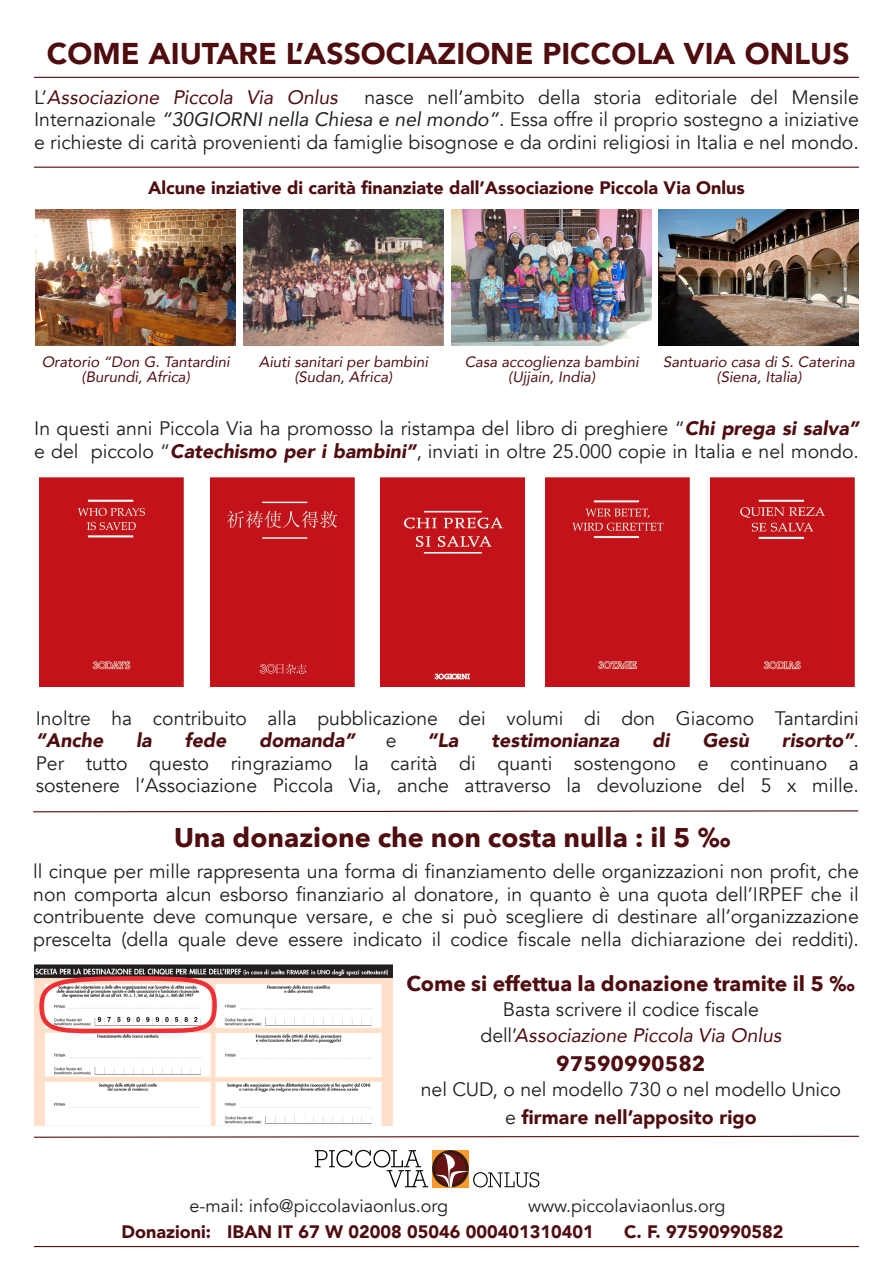
<style>
.page{position:relative;width:893px;height:1263px;background:#fff}
.page>*{position:absolute;margin:0;border:0;box-sizing:border-box;transform-origin:0 0}
.testoeditore{font:900 30px "Avenir";color:#4f0d10}
.testoeditore-2{font:700 27px "Avenir Next";color:#4f0d10}
.testoeditore-3{font:700 21px "Avenir Next";color:#4f0d10}
.testoeditore-4{font:19.5px/22.5px "Avenir";color:#231f20}
.testoeditore-5{font:italic 19.5px "Avenir";letter-spacing:-.005em;color:#4f0d10}
.testoeditore-6{font:italic 900 19.5px "Avenir";color:#4f0d10}
.testoeditore-7{font:900 19.5px "Avenir";letter-spacing:.005em;color:#4f0d10}
.testoeditore-8{font:900 18px "Avenir";color:#4f0d10}
.testoeditore-9{font:18px "Avenir";color:#231f20}
.t1{font:italic 15px "Avenir";color:#4f0d10}
.s1{font-style:italic}
.s2{font-style:normal;color:#231f20}
.s3{font-weight:900;font-style:italic;color:#4f0d10}
.s4{font-weight:400;font-style:normal;color:#231f20}
.s5{font-weight:400;color:#231f20}
</style>
<div class="page">
<svg style="left:315px;top:1150px;width:113px;height:37px"></svg>
<div style="left:432px;top:1150px;width:37px;height:37px;background:#f89a2e"></div>
<svg style="left:432px;top:1150px;width:37px;height:37px"></svg>
<svg style="left:435px;top:1153px;width:104px;height:34px"></svg>
<hr style="left:34px;top:77px;width:825px;height:1px;background:#4f0d10">
<hr style="left:34px;top:167px;width:825px;height:1px;background:#4f0d10">
<hr style="left:34px;top:1246px;width:825px;height:1px;background:#4f0d10">
<svg style="left:34px;top:1135px;width:825px;height:3px"></svg>
<svg style="left:33px;top:810px;width:826px;height:3px"></svg>
<img style="left:452px;top:210px;width:200px;height:136px">
<img style="left:34px;top:964px;width:358px;height:161px">
<svg style="left:37px;top:974px;width:182px;height:62px"></svg>
<img style="left:36px;top:210px;width:200px;height:136px">
<img style="left:659px;top:210px;width:199px;height:136px">
<img style="left:243px;top:210px;width:200px;height:136px">
<div style="left:381px;top:477px;width:143px;height:209px;background:#c3121a"></div>
<div style="left:210px;top:477px;width:145px;height:209px;background:#c3121a"></div>
<div style="left:545px;top:477px;width:145px;height:209px;background:#c3121a"></div>
<div style="left:39px;top:477px;width:145px;height:209px;background:#c3121a"></div>
<div style="left:710px;top:477px;width:145px;height:209px;background:#c3121a"></div>
<p class="testoeditore" style="left:47px;top:28px;width:804px">COME AIUTARE L’ASSOCIAZIONE PICCOLA VIA ONLUS</p>
<p class="testoeditore-4" style="left:34px;top:86px;width:826px;text-align:justify;text-indent:330px">nasce nell’ambito della storia editoriale del Mensile Internazionale <span class="s1">“30GIORNI nella Chiesa e nel mondo”</span>. Essa offre il proprio sostegno a iniziative e richieste di carità provenienti da famiglie bisognose e da ordini religiosi in Italia e nel mondo.</p>
<p class="testoeditore-5" style="left:34px;top:85px;width:305px"><span class="s2">L’</span>Associazione Piccola Via Onlus</p>
<p class="testoeditore-8" style="left:148px;top:173px;width:598px">Alcune inziative di carità finanziate dall’Associazione Piccola Via Onlus</p>
<p class="t1" style="left:42px;top:353px;width:189px">Oratorio “Don G. Tantardini</p>
<p class="t1" style="left:82px;top:368px;width:110px">(Burundi, Africa)</p>
<p class="t1" style="left:259px;top:353px;width:171px">Aiuti sanitari per bambini</p>
<p class="t1" style="left:294px;top:368px;width:99px">(Sudan, Africa)</p>
<p class="t1" style="left:465px;top:353px;width:175px">Casa accoglienza bambini</p>
<p class="t1" style="left:508px;top:368px;width:88px">(Ujjain, India)</p>
<p class="t1" style="left:663px;top:353px;width:193px">Santuario casa di S. Caterina</p>
<p class="t1" style="left:716px;top:368px;width:87px">(Siena, Italia)</p>
<p class="testoeditore-4" style="left:34px;top:418px;width:826px">In questi anni Piccola Via ha promosso la ristampa del libro di preghiere “<span class="s3">Chi prega si salva” </span>e del piccolo “<span class="s3">Catechismo per i bambini”</span>, inviati in oltre 25.000 copie in Italia e nel mondo.</p>
<p class="testoeditore-4" style="left:36px;top:707px;width:825px">Inoltre ha contribuito alla pubblicazione dei volumi di don Giacomo Tantardini <span class="s3">“Anche</span></p>
<p class="testoeditore-6" style="left:136px;top:724px;width:17px">la</p>
<p class="testoeditore-6" style="left:184px;top:724px;width:43px">fede</p>
<p class="testoeditore-6" style="left:259px;top:724px;width:97px">domanda”</p>
<p class="testoeditore-4" style="left:386px;top:730px;width:12px">e</p>
<p class="testoeditore-6" style="left:427px;top:724px;width:33px">“La</p>
<p class="testoeditore-6" style="left:491px;top:724px;width:130px">testimonianza</p>
<p class="testoeditore-6" style="left:652px;top:724px;width:19px">di</p>
<p class="testoeditore-6" style="left:702px;top:724px;width:48px">Gesù</p>
<p class="testoeditore-6" style="left:782px;top:724px;width:79px">risorto”<span class="s4">.</span></p>
<p class="testoeditore-4" style="left:36px;top:752px;width:825px">Per tutto questo ringraziamo la carità di quanti sostengono e continuano a sostenere l’Associazione Piccola Via, anche attraverso la devoluzione del 5 x mille.</p>
<p class="testoeditore-2" style="left:174px;top:814px;width:558px">Una donazione che non costa nulla : il 5 ‰</p>
<p class="testoeditore-4" style="left:33px;top:861px;width:827px;text-align:justify">ll cinque per mille rappresenta una forma di finanziamento delle organizzazioni non profit, che non comporta alcun esborso finanziario al donatore, in quanto è una quota dell’IRPEF che il contribuente deve comunque versare, e che si può scegliere di destinare all’organizzazione prescelta (della quale deve essere indicato il codice fiscale nella dichiarazione dei redditi).</p>
<p class="testoeditore-3" style="left:406px;top:966px;width:450px">Come si effettua la donazione tramite il 5 ‰</p>
<p class="testoeditore-4" style="left:503px;top:998px;width:258px">Basta scrivere il codice fiscale</p>
<p class="testoeditore-5" style="left:480px;top:1023px;width:303px"><span class="s2">dell’</span>Associazione Piccola Via Onlus</p>
<p class="testoeditore-3" style="left:556px;top:1046px;width:151px">97590990582</p>
<p class="testoeditore-4" style="left:421px;top:1079px;width:422px">nel CUD, o nel modello 730 o nel modello Unico</p>
<p class="testoeditore-7" style="left:505px;top:1101px;width:253px"><span class="s5">e</span> firmare nell’apposito rigo</p>
<p class="testoeditore-9" style="left:190px;top:1195px;width:260px">e-mail: info@piccolaviaonlus.org</p>
<p class="testoeditore-9" style="left:528px;top:1195px;width:199px">www.piccolaviaonlus.org</p>
<p class="testoeditore-8" style="left:122px;top:1217px;width:473px">Donazioni: IBAN IT 67 W 02008 05046 000401310401</p>
<p class="testoeditore-8" style="left:624px;top:1217px;width:161px">C. F. 97590990582</p>
</div>
